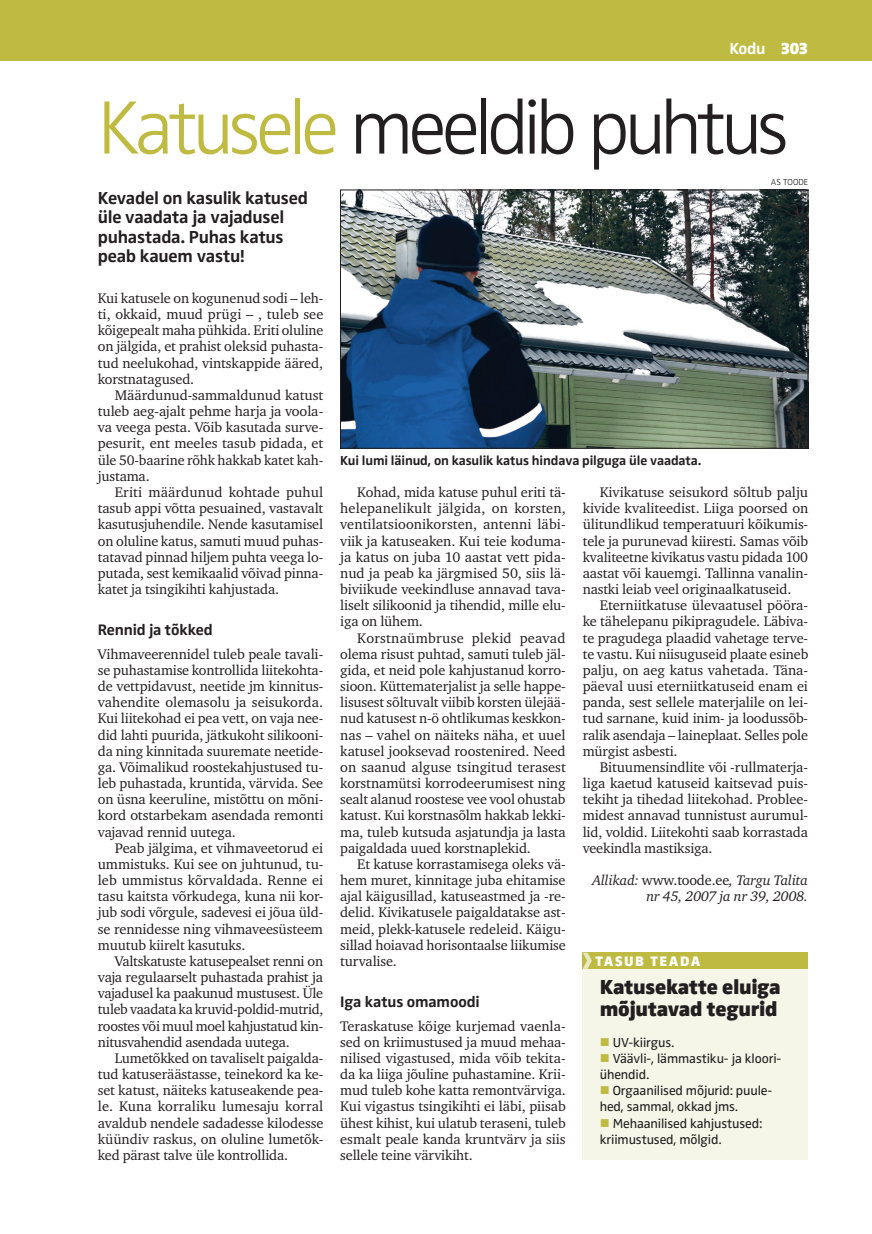
<style>
.page{position:relative;width:872px;height:1234px;background:#fff}
.page>*{position:absolute;margin:0;border:0;box-sizing:border-box;transform-origin:0 0}
.t1{font:300 78px "Zwo Pro";letter-spacing:-.07em;color:#231f20}
.t2{font:900 21px/21.9px "Zwo Pro";letter-spacing:-.015em;color:#231f20}
.t3{font:700 18px/19.5px "Zwo Pro";letter-spacing:-.015em;color:#231f20}
.t4{font:700 16.5px "Zwo Pro";color:#fff}
.t5{font:700 15.75px "Zwo Pro";letter-spacing:-.01em;color:#231f20}
.t6{font:14.25px/16.2px "Charter ITC";letter-spacing:-.01em;color:#231f20;text-align:justify}
.t7{font:italic 14.25px/16.2px "Charter ITC";letter-spacing:-.01em;color:#231f20;text-align:right}
.t8{font:900 14.25px "Zwo Pro";letter-spacing:.1em;color:#fff}
.t9{font:13.5px/16.2px "Zwo Pro";letter-spacing:-.01em;color:#231f20}
.t10{font:700 13.5px "Zwo Pro";letter-spacing:-.01em;color:#231f20}
.t11{font:300 9px "Zwo Pro";color:#231f20}
.s1{font-weight:900}
.s2{color:#bfbb42}
.s3{font-style:normal}
</style>
<div class="page">
<div style="left:0;top:0;width:872px;height:60px;background:#bfbb42"></div>
<div style="left:583px;top:968px;width:225px;height:191px;background:#f6f6e8"></div>
<div style="left:583px;top:952px;width:225px;height:16px;background:#bfbb42"></div>
<svg style="left:583px;top:952px;width:9px;height:16px"></svg>
<img style="left:342px;top:192px;width:464px;height:254px">
<div style="left:340px;top:190px;width:468px;height:258px;border:1px solid #231f20"></div>
<p class="t4" style="left:729px;top:39px;width:80px">Kodu <span class="s1">303</span></p>
<h1 class="t1" style="left:98px;top:83px;width:693px"><span class="s2">Katusele</span> meeldib puhtus</h1>
<p class="t3" style="left:98px;top:188px;width:212px">Kevadel on kasulik katused üle vaadata ja vajadusel puhastada. Puhas katus peab kauem vastu!</p>
<p class="t6" style="left:98px;top:290px;width:227px">Kui katusele on kogunenud sodi – leh&shy;ti, okkaid, muud prügi – , tuleb see kõigepealt maha pühkida. Eriti oluline on jälgida, et prahist oleksid puhasta&shy;tud neelukohad, vintskappide ääred, korstnatagused.</p>
<p class="t6" style="left:98px;top:387px;width:227px;text-indent:17px">Määrdunud-sammaldunud katust tuleb aeg-ajalt pehme harja ja voola&shy;va veega pesta. Võib kasutada surve&shy;pesurit, ent meeles tasub pidada, et üle 50-baarine rõhk hakkab katet kah&shy;justama.</p>
<p class="t6" style="left:98px;top:484px;width:227px;text-indent:17px">Eriti määrdunud kohtade puhul tasub appi võtta pesuained, vastavalt kasutusjuhendile. Nende kasutamisel on oluline katus, samuti muud puhas&shy;tatavad pinnad hiljem puhta veega lo&shy;putada, sest kemikaalid võivad pinna&shy;katet ja tsingikihti kahjustada.</p>
<p class="t5" style="left:98px;top:620px;width:117px">Rennid ja tõkked</p>
<p class="t6" style="left:98px;top:645px;width:227px">Vihmaveerennidel tuleb peale tavali&shy;se puhastamise kontrollida liitekohta&shy;de vettpidavust, neetide jm kinnitus&shy;vahendite olemasolu ja seisukorda.<br>Kui liitekohad ei pea vett, on vaja nee&shy;did lahti puurida, jätkukoht silikooni&shy;da ning kinnitada suuremate neetide&shy;ga. Võimalikud roostekahjustused tu&shy;leb puhastada, kruntida, värvida. See on üsna keeruline, mistõttu on mõni&shy;kord otstarbekam asendada remonti vajavad rennid uutega.</p>
<p class="t6" style="left:98px;top:839px;width:227px;text-indent:17px">Peab jälgima, et vihmaveetorud ei ummistuks. Kui see on juhtunud, tu&shy;leb ummistus kõrvaldada. Renne ei tasu kaitsta võrkudega, kuna nii kor&shy;jub sodi võrgule, sadevesi ei jõua üld&shy;se rennidesse ning vihmaveesüsteem muutub kiirelt kasutuks.</p>
<p class="t6" style="left:98px;top:952px;width:227px;text-indent:17px">Valtskatuste katusepealset renni on vaja regulaarselt puhastada prahist ja vajadusel ka paakunud mustusest. Üle tuleb vaadata ka kruvid-poldid-mutrid, roostes või muul moel kahjustatud kin&shy;nitusvahendid asendada uutega.</p>
<p class="t6" style="left:98px;top:1049px;width:227px;text-indent:17px">Lumetõkked on tavaliselt paigalda&shy;tud katuseräästasse, teinekord ka ke&shy;set katust, näiteks katuseakende pea&shy;le. Kuna korraliku lumesaju korral avaldub nendele sadadesse kilodesse küündiv raskus, on oluline lumetõk&shy;ked pärast talve üle kontrollida.</p>
<p class="t11" style="left:771px;top:177px;width:39px">AS TOODE</p>
<p class="t10" style="left:340px;top:452px;width:362px">Kui lumi läinud, on kasulik katus hindava pilguga üle vaadata.</p>
<p class="t6" style="left:340px;top:484px;width:227px;text-indent:17px">Kohad, mida katuse puhul eriti tä&shy;helepanelikult jälgida, on korsten, ventilatsioonikorsten, antenni läbi&shy;viik ja katuseaken. Kui teie koduma&shy;ja katus on juba 10 aastat vett pida&shy;nud ja peab ka järgmised 50, siis lä&shy;biviikude veekindluse annavad tava&shy;liselt silikoonid ja tihendid, mille elu&shy;iga on lühem.</p>
<p class="t6" style="left:340px;top:629px;width:227px;text-indent:17px">Korstnaümbruse plekid peavad olema risust puhtad, samuti tuleb jäl&shy;gida, et neid pole kahjustanud korro&shy;sioon. Küttematerjalist ja selle happe&shy;lisusest sõltuvalt viibib korsten ülejää&shy;nud katusest n-ö ohtlikumas keskkon&shy;nas – vahel on näiteks näha, et uuel katusel jooksevad roostenired. Need on saanud alguse tsingitud terasest korstnamütsi korrodeerumisest ning sealt alanud roostese vee vool ohustab katust. Kui korstnasõlm hakkab lekki&shy;ma, tuleb kutsuda asjatundja ja lasta paigaldada uued korstnaplekid.</p>
<p class="t6" style="left:340px;top:855px;width:227px;text-indent:17px">Et katuse korrastamisega oleks vä&shy;hem muret, kinnitage juba ehitamise ajal käigusillad, katuseastmed ja -re&shy;delid. Kivikatusele paigaldatakse ast&shy;meid, plekk-katusele redeleid. Käigu&shy;sillad hoiavad horisontaalse liikumise turvalise.</p>
<p class="t5" style="left:340px;top:992px;width:141px">Iga katus omamoodi</p>
<p class="t6" style="left:340px;top:1017px;width:227px">Teraskatuse kõige kurjemad vaenla&shy;sed on kriimustused ja muud mehaa&shy;nilised vigastused, mida võib tekita&shy;da ka liiga jõuline puhastamine. Krii&shy;mud tuleb kohe katta remontvärviga.<br>Kui vigastus tsingikihti ei läbi, piisab ühest kihist, kui ulatub teraseni, tuleb esmalt peale kanda kruntvärv ja siis sellele teine värvikiht.</p>
<p class="t6" style="left:583px;top:484px;width:227px;text-indent:17px">Kivikatuse seisukord sõltub palju kivide kvaliteedist. Liiga poorsed on ülitundlikud temperatuuri kõikumis&shy;tele ja purunevad kiiresti. Samas võib kvaliteetne kivikatus vastu pidada 100 aastat või kauemgi. Tallinna vanalin&shy;nastki leiab veel originaalkatuseid.</p>
<p class="t6" style="left:583px;top:597px;width:227px;text-indent:17px">Eterniitkatuse ülevaatusel pööra&shy;ke tähelepanu pikipragudele. Läbiva&shy;te pragudega plaadid vahetage terve&shy;te vastu. Kui niisuguseid plaate esineb palju, on aeg katus vahetada. Täna&shy;päeval uusi eterniitkatuseid enam ei panda, sest sellele materjalile on lei&shy;tud sarnane, kuid inim- ja loodussõb&shy;ralik asendaja – laineplaat. Selles pole mürgist asbesti.</p>
<p class="t6" style="left:583px;top:758px;width:227px;text-indent:17px">Bituumensindlite või -rullmaterja&shy;liga kaetud katuseid kaitsevad puis&shy;tekiht ja tihedad liitekohad. Problee&shy;midest annavad tunnistust aurumul&shy;lid, voldid. Liitekohti saab korrastada veekindla mastiksiga.</p>
<p class="t7" style="left:592px;top:871px;width:217px">Allikad: <span class="s3">www.toode.ee</span>, Targu Talita nr 45, 2007 ja nr 39, 2008.</p>
<p class="t8" style="left:595px;top:951px;width:106px">TASUB TEADA</p>
<h2 class="t2" style="left:600px;top:975px;width:182px">Katusekatte eluiga mõjutavad tegurid</h2>
<p class="t9" style="left:600px;top:1034px;width:76px"><span class="s2">■</span> UV-kiirgus.</p>
<p class="t9" style="left:600px;top:1050px;width:183px"><span class="s2">■</span> Väävli-, lämmastiku- ja kloori&shy;ühendid.</p>
<p class="t9" style="left:600px;top:1082px;width:174px"><span class="s2">■</span> Orgaanilised mõjurid: puule&shy;hed, sammal, okkad jms.</p>
<p class="t9" style="left:600px;top:1114px;width:164px"><span class="s2">■</span> Mehaanilised kahjustused: kriimustused, mõlgid.</p>
</div>
